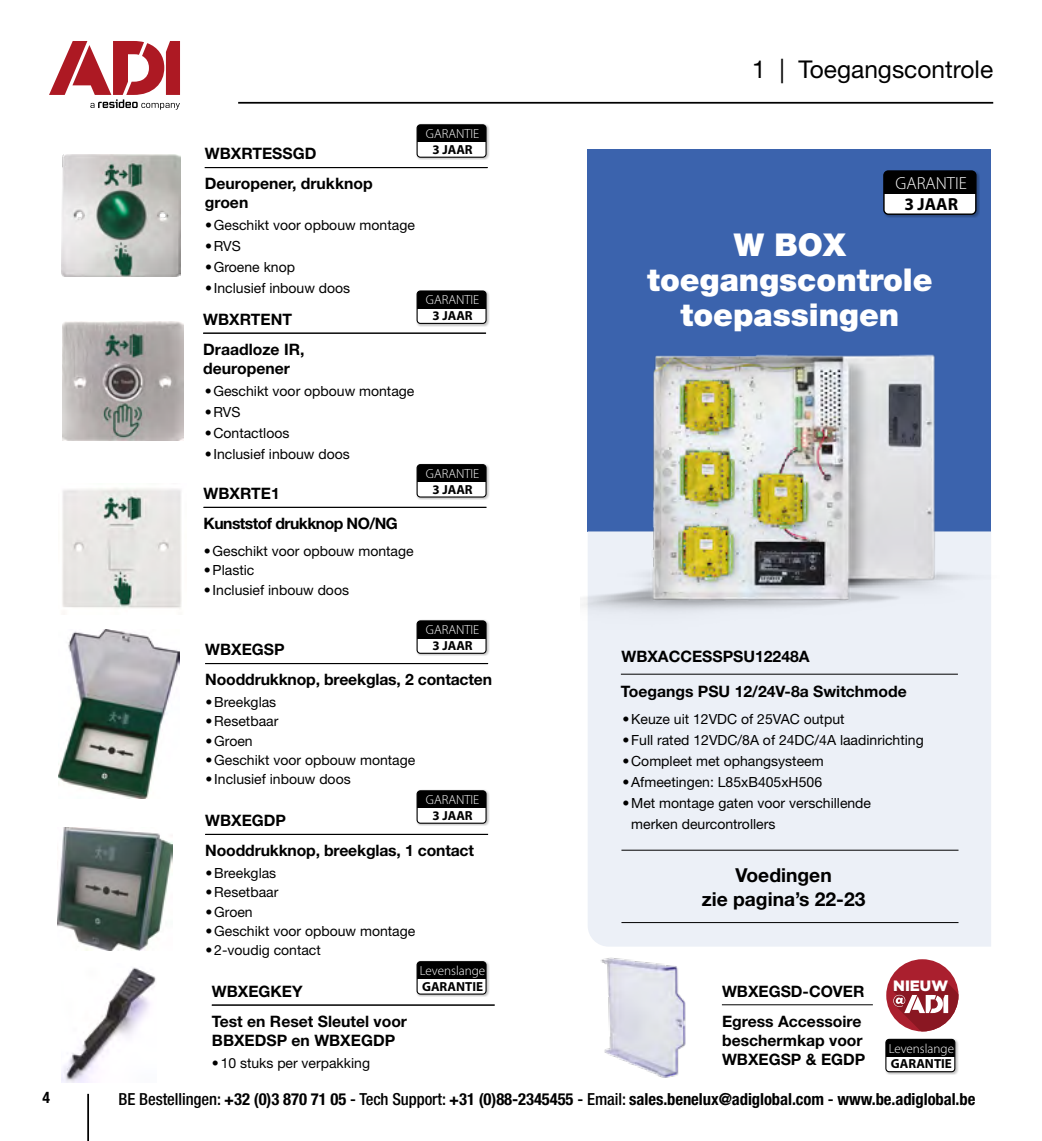
<style>
.page{position:relative;width:1042px;height:1141px;background:#fff}
.page>*{position:absolute;margin:0;border:0;box-sizing:border-box;transform-origin:0 0}
.t1{font:900 31.5px/35px "Helvetica Neue LT Std";color:#fff;text-align:center}
.t2{font:24.5px "Helvetica Neue LT Std";color:#000}
.t3{font:700 19.25px/24.5px "Helvetica Neue LT Std";color:#000;text-align:center}
.t4{font:300 17.5px "Myriad Pro";color:#fff}
.t5{font:700 17.5px "Myriad Pro";color:#000}
.t6{font:700 condensed 16.62px "Helvetica Neue LT Std";letter-spacing:-.005em;color:#000}
.t7{font:700 15.75px/18.9px "Helvetica Neue LT Std";color:#000}
.t8{font:700 15.75px "Helvetica Neue LT Std";letter-spacing:-.035em;color:#000}
.t9{font:700 condensed 15.75px "Helvetica Neue LT Std";color:#000}
.t10{font:900 15.05px "Gotham";color:#fff}
.t11{font:14px/21px "Helvetica Neue LT Std";color:#000}
.t12{font:300 13.12px "Myriad Pro";color:#fff}
.t13{font:700 13.12px "Myriad Pro";color:#000}
.s1{font-weight:500}
</style>
<div class="page">
<svg style="left:49px;top:41px;width:131px;height:69px"></svg>
<hr style="left:238px;top:102px;width:755px;height:2px;background:#000">
<hr style="left:87px;top:1094px;width:2px;height:47px;background:#000">
<div style="left:588px;top:149px;width:403px;height:382px;background:#3b63ad"></div>
<div style="left:588px;top:629px;width:403px;height:318px;background:#ecf0f7"></div>
<hr style="left:205px;top:167px;width:283px;height:1px;background:#000">
<hr style="left:203px;top:333px;width:283px;height:1px;background:#000">
<hr style="left:203px;top:507px;width:283px;height:1px;background:#000">
<hr style="left:205px;top:663px;width:283px;height:1px;background:#000">
<hr style="left:205px;top:834px;width:283px;height:1px;background:#000">
<hr style="left:212px;top:1005px;width:283px;height:1px;background:#000">
<img style="left:58px;top:828px;width:115px;height:122px">
<img style="left:58px;top:629px;width:122px;height:169px">
<img style="left:62px;top:155px;width:119px;height:121px">
<img style="left:62px;top:488px;width:120px;height:121px">
<img style="left:62px;top:321px;width:121px;height:120px">
<hr style="left:621px;top:674px;width:337px;height:1px;background:#000">
<hr style="left:621px;top:850px;width:337px;height:1px;background:#000">
<hr style="left:621px;top:922px;width:337px;height:1px;background:#000">
<img style="left:62px;top:967px;width:94px;height:115px">
<div style="left:416px;top:124px;width:74px;height:36px;background:#000;opacity:.27"></div>
<div style="left:417px;top:125px;width:69px;height:32px;background:#000;border-radius:3px"></div>
<div style="left:417px;top:143px;width:69px;height:14px;background:#fff"></div>
<div style="left:416px;top:124px;width:70px;height:34px;border:1px solid #000;border-radius:3px"></div>
<div style="left:416px;top:960px;width:74px;height:37px;background:#000;opacity:.27"></div>
<div style="left:417px;top:962px;width:69px;height:32px;background:#000;border-radius:3px"></div>
<div style="left:417px;top:979px;width:69px;height:15px;background:#fff"></div>
<div style="left:416px;top:961px;width:70px;height:34px;border:1px solid #000;border-radius:3px"></div>
<div style="left:416px;top:290px;width:74px;height:36px;background:#000;opacity:.27"></div>
<div style="left:417px;top:291px;width:69px;height:32px;background:#000;border-radius:3px"></div>
<div style="left:417px;top:309px;width:69px;height:14px;background:#fff"></div>
<div style="left:416px;top:290px;width:70px;height:34px;border:1px solid #000;border-radius:3px"></div>
<div style="left:416px;top:463px;width:74px;height:37px;background:#000;opacity:.27"></div>
<div style="left:417px;top:465px;width:69px;height:32px;background:#000;border-radius:3px"></div>
<div style="left:417px;top:482px;width:69px;height:15px;background:#fff"></div>
<div style="left:416px;top:464px;width:70px;height:34px;border:1px solid #000;border-radius:3px"></div>
<div style="left:416px;top:620px;width:74px;height:36px;background:#000;opacity:.27"></div>
<div style="left:417px;top:621px;width:69px;height:32px;background:#000;border-radius:3px"></div>
<div style="left:417px;top:639px;width:69px;height:14px;background:#fff"></div>
<div style="left:416px;top:620px;width:70px;height:34px;border:1px solid #000;border-radius:3px"></div>
<div style="left:416px;top:789px;width:74px;height:37px;background:#000;opacity:.27"></div>
<div style="left:417px;top:791px;width:69px;height:32px;background:#000;border-radius:3px"></div>
<div style="left:417px;top:809px;width:69px;height:14px;background:#fff"></div>
<div style="left:416px;top:790px;width:70px;height:34px;border:1px solid #000;border-radius:3px"></div>
<img style="left:581px;top:310px;width:410px;height:319px">
<div style="left:883px;top:171px;width:97px;height:47px;background:#000;opacity:.27"></div>
<div style="left:884px;top:171px;width:92px;height:43px;background:#000;border-radius:4px"></div>
<div style="left:884px;top:195px;width:92px;height:19px;background:#fff"></div>
<div style="left:883px;top:170px;width:93px;height:45px;border:1px solid #000;border-radius:4px"></div>
<hr style="left:722px;top:1004px;width:151px;height:1px;background:#000">
<div style="left:885px;top:1038px;width:73px;height:37px;background:#000;opacity:.27"></div>
<div style="left:886px;top:1039px;width:69px;height:33px;background:#000;border-radius:3px"></div>
<div style="left:886px;top:1057px;width:69px;height:15px;background:#fff"></div>
<div style="left:885px;top:1039px;width:70px;height:33px;border:1px solid #000;border-radius:3px"></div>
<div style="left:886px;top:959px;width:72px;height:72px;background:#aa1f2e;border-radius:50%"></div>
<svg style="left:893px;top:983px;width:65px;height:48px"></svg>
<img style="left:600px;top:957px;width:86px;height:121px">
<p class="t7" style="left:205px;top:144px;width:113px">WBXRTESSGD</p>
<p class="t7" style="left:205px;top:174px;width:169px">Deuropener, drukknop groen</p>
<p class="t11" style="left:205px;top:214px;width:211px">•Geschikt voor opbouw montage</p>
<p class="t11" style="left:205px;top:235px;width:37px">•RVS</p>
<p class="t11" style="left:205px;top:256px;width:91px">•Groene knop</p>
<p class="t11" style="left:205px;top:277px;width:147px">• Inclusief inbouw doos</p>
<p class="t7" style="left:203px;top:309px;width:90px">WBXRTENT</p>
<p class="t7" style="left:203px;top:339px;width:103px">Draadloze IR, deuropener</p>
<p class="t11" style="left:205px;top:380px;width:211px">•Geschikt voor opbouw montage</p>
<p class="t11" style="left:205px;top:401px;width:37px">•RVS</p>
<p class="t11" style="left:205px;top:422px;width:86px">•Contactloos</p>
<p class="t11" style="left:205px;top:443px;width:147px">• Inclusief inbouw doos</p>
<p class="t7" style="left:204px;top:484px;width:78px">WBXRTE1</p>
<p class="t8" style="left:204px;top:514px;width:196px">Kunststof drukknop NO/NG</p>
<p class="t11" style="left:204px;top:540px;width:211px">•Geschikt voor opbouw montage</p>
<p class="t11" style="left:204px;top:560px;width:52px">•Plastic</p>
<p class="t11" style="left:204px;top:579px;width:147px">• Inclusief inbouw doos</p>
<p class="t12" style="left:426px;top:126px;width:55px">GARANTIE</p>
<p class="t13" style="left:432px;top:141px;width:42px">3 JAAR</p>
<p class="t12" style="left:426px;top:293px;width:55px">GARANTIE</p>
<p class="t13" style="left:432px;top:307px;width:42px">3 JAAR</p>
<p class="t12" style="left:426px;top:466px;width:55px">GARANTIE</p>
<p class="t13" style="left:432px;top:481px;width:42px">3 JAAR</p>
<p class="t7" style="left:205px;top:640px;width:81px">WBXEGSP</p>
<p class="t12" style="left:426px;top:622px;width:55px">GARANTIE</p>
<p class="t13" style="left:432px;top:637px;width:42px">3 JAAR</p>
<p class="t7" style="left:205px;top:670px;width:288px">Nooddrukknop, breekglas, 2 contacten</p>
<p class="t11" style="left:206px;top:692px;width:72px">•Breekglas</p>
<p class="t11" style="left:206px;top:711px;width:74px">•Resetbaar</p>
<p class="t11" style="left:206px;top:730px;width:49px">•Groen</p>
<p class="t11" style="left:206px;top:749px;width:211px">•Geschikt voor opbouw montage</p>
<p class="t11" style="left:206px;top:769px;width:147px">• Inclusief inbouw doos</p>
<p class="t7" style="left:205px;top:811px;width:82px">WBXEGDP</p>
<p class="t12" style="left:426px;top:792px;width:55px">GARANTIE</p>
<p class="t13" style="left:432px;top:807px;width:42px">3 JAAR</p>
<p class="t7" style="left:205px;top:841px;width:270px">Nooddrukknop, breekglas, 1 contact</p>
<p class="t11" style="left:206px;top:862px;width:72px">•Breekglas</p>
<p class="t11" style="left:206px;top:882px;width:74px">•Resetbaar</p>
<p class="t11" style="left:206px;top:901px;width:49px">•Groen</p>
<p class="t11" style="left:206px;top:920px;width:211px">•Geschikt voor opbouw montage</p>
<p class="t11" style="left:206px;top:939px;width:117px">•2-voudig contact</p>
<p class="t7" style="left:212px;top:981px;width:92px">WBXEGKEY</p>
<p class="t7" style="left:212px;top:1011px;width:197px">Test en Reset Sleutel voor<br>BBXEDSP en WBXEGDP</p>
<p class="t11" style="left:212px;top:1052px;width:160px">•10 stuks per verpakking</p>
<p class="t12" style="left:420px;top:963px;width:67px">Levenslange</p>
<p class="t13" style="left:422px;top:978px;width:63px">GARANTIE</p>
<h2 class="t2" style="left:752px;top:55px;width:242px">1 | Toegangscontrole</h2>
<p class="t4" style="left:895px;top:173px;width:73px">GARANTIE</p>
<p class="t5" style="left:904px;top:192px;width:55px">3 JAAR</p>
<h1 class="t1" style="left:647px;top:227px;width:287px">W BOX toegangscontrole toepassingen</h1>
<p class="t7" style="left:621px;top:647px;width:190px">WBXACCESSPSU12248A</p>
<p class="t7" style="left:621px;top:682px;width:287px">Toegangs PSU 12/24V-8a Switchmode</p>
<p class="t11" style="left:622px;top:708px;width:224px">•Keuze uit 12VDC of 25VAC output</p>
<p class="t11" style="left:622px;top:729px;width:303px">•Full rated 12VDC/8A of 24DC/4A laadinrichting</p>
<p class="t11" style="left:622px;top:750px;width:203px">•Compleet met ophangsysteem</p>
<p class="t11" style="left:622px;top:771px;width:201px">•Afmeetingen: L85xB405xH506</p>
<p class="t11" style="left:631px;top:792px;width:241px;text-indent:-9px">•Met montage gaten voor verschillende merken deurcontrollers</p>
<h3 class="t3" style="left:702px;top:862px;width:165px">Voedingen<br>zie pagina’s 22-23</h3>
<p class="t7" style="left:722px;top:981px;width:144px">WBXEGSD-COVER</p>
<p class="t7" style="left:722px;top:1011px;width:145px">Egress Accessoire beschermkap voor<br>WBXEGSP &amp; EGDP</p>
<p class="t10" style="left:893px;top:977px;width:56px">NIEUW</p>
<p class="t12" style="left:888px;top:1041px;width:67px">Levenslange</p>
<p class="t13" style="left:891px;top:1055px;width:63px">GARANTIE</p>
<p class="t9" style="left:42px;top:1088px;width:9px">4</p>
<p class="t6" style="left:119px;top:1089px;width:858px"><span class="s1">BE Bestellingen:</span> +32 (0)3 870 71 05 <span class="s1">- Tech Support:</span> +31 (0)88-2345455 <span class="s1">- Email:</span> sales.benelux@adiglobal.com <span class="s1">-</span> www.be.adiglobal.be</p>
</div>
